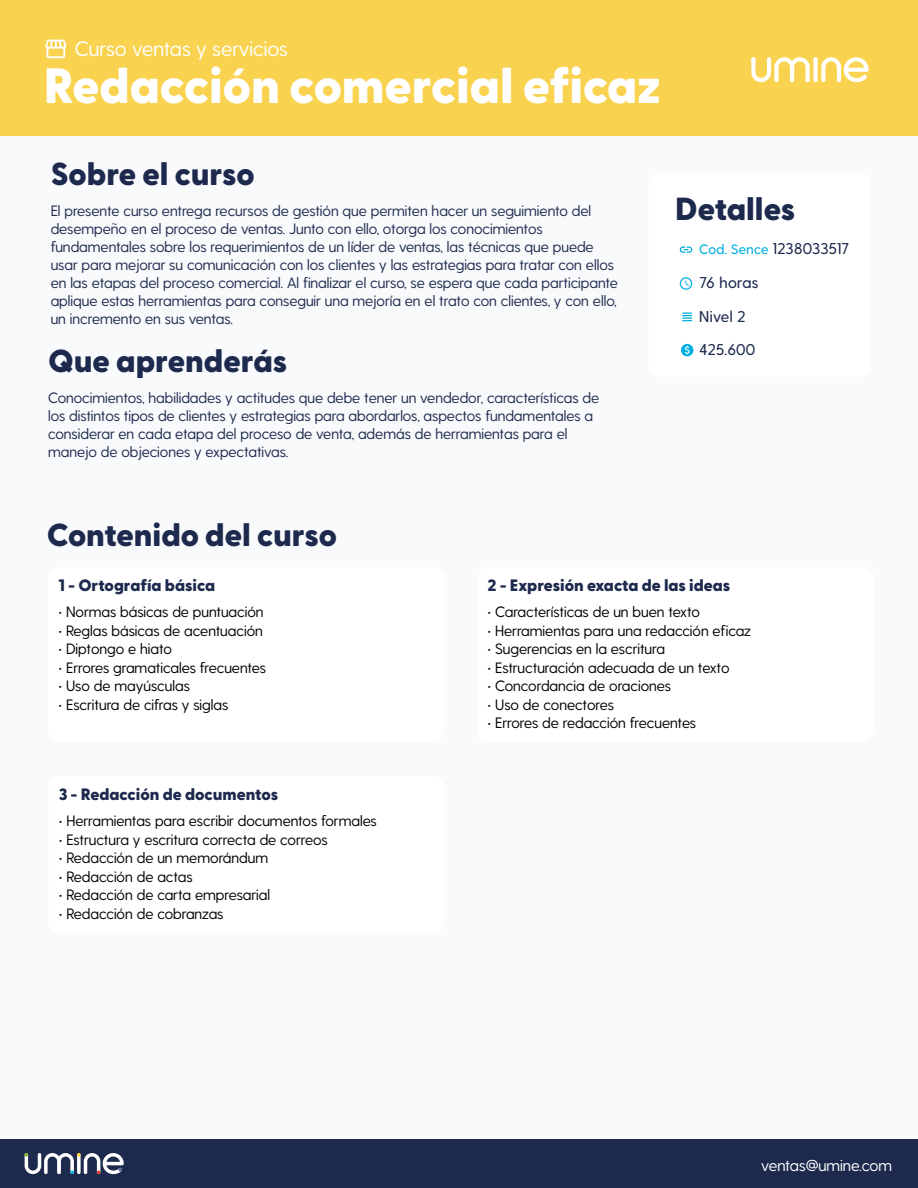
<style>
.page{position:relative;width:918px;height:1188px;background:#fff}
.page>*{position:absolute;margin:0;border:0;box-sizing:border-box;transform-origin:0 0}
.t1{font:800 49.5px "Greycliff CF";color:#fff}
.t2{font:800 31.95px "Greycliff CF";color:#1d2a4e}
.t3{font:21px "Greycliff CF";color:#fff}
.t4{font:800 16.5px "Greycliff CF";color:#1d2a4e}
.t5{font:15.9px "Greycliff CF";color:#fff}
.t6{font:500 15.6px/33.3px "Greycliff CF";letter-spacing:.025em;color:#1d2a4e}
.t7{font:15px/18px "Greycliff CF";color:#1d2a4e}
.t8{font:15px "Greycliff CF";color:#000}
.s1{font-size:13.8px;color:#00ade1}
</style>
<div class="page">
<div style="left:0;top:0;width:918px;height:136px;background:#f9d34f"></div>
<svg style="left:751px;top:57px;width:118px;height:25px"></svg>
<div style="left:0;top:136px;width:918px;height:1052px;background:#f9fafc"></div>
<div style="left:649px;top:173px;width:221px;height:204px;background:#fff;border-radius:9px"></div>
<div style="left:0;top:1139px;width:918px;height:49px;background:#1d2a4e"></div>
<svg style="left:25px;top:1153px;width:99px;height:21px"></svg>
<div style="left:48px;top:567px;width:396px;height:175px;background:#fff;border-radius:12px"></div>
<div style="left:48px;top:776px;width:396px;height:157px;background:#fff;border-radius:11px"></div>
<div style="left:477px;top:567px;width:396px;height:175px;background:#fff;border-radius:12px"></div>
<svg style="left:680px;top:277px;width:12px;height:13px"></svg>
<svg style="left:680px;top:247px;width:12px;height:6px"></svg>
<svg style="left:681px;top:344px;width:12px;height:12px"></svg>
<svg style="left:682px;top:313px;width:10px;height:8px"></svg>
<svg style="left:45px;top:40px;width:21px;height:18px"></svg>
<h3 class="t3" style="left:75px;top:36px;width:214px">Curso ventas y servicios</h3>
<h1 class="t1" style="left:44px;top:48px;width:618px">Redacción comercial eficaz</h1>
<h2 class="t2" style="left:51px;top:149px;width:205px">Sobre el curso</h2>
<p class="t7" style="left:51px;top:201px;width:569px">El presente curso entrega recursos de gestión que permiten hacer un seguimiento del desempeño en el proceso de ventas. Junto con ello, otorga los conocimientos fundamentales sobre los requerimientos de un líder de ventas, las técnicas que puede usar para mejorar su comunicación con los clientes y las estrategias para tratar con ellos en las etapas del proceso comercial. Al finalizar el curso, se espera que cada participante aplique estas herramientas para conseguir una mejoría en el trato con clientes, y con ello, un incremento en sus ventas.</p>
<h2 class="t2" style="left:48px;top:336px;width:241px">Que aprenderás</h2>
<p class="t7" style="left:48px;top:388px;width:553px">Conocimientos, habilidades y actitudes que debe tener un vendedor, características de los distintos tipos de clientes y estrategias para abordarlos, aspectos fundamentales a considerar en cada etapa del proceso de venta, además de herramientas para el manejo de objeciones y expectativas.</p>
<h2 class="t2" style="left:675px;top:184px;width:121px">Detalles</h2>
<p class="t6" style="left:699px;top:232px;width:151px"><span class="s1">Cod. Sence</span> 1238033517</p>
<p class="t6" style="left:699px;top:266px;width:60px">76 horas</p>
<p class="t6" style="left:699px;top:300px;width:58px">Nivel 2<br>425.600</p>
<h2 class="t2" style="left:47px;top:510px;width:292px">Contenido del curso</h2>
<p class="t4" style="left:58px;top:573px;width:158px">1 - Ortografía básica</p>
<p class="t8" style="left:58px;top:603px;width:207px">• Normas básicas de puntuación</p>
<p class="t8" style="left:58px;top:622px;width:206px">• Reglas básicas de acentuación</p>
<p class="t8" style="left:58px;top:640px;width:115px">• Diptongo e hiato</p>
<p class="t8" style="left:58px;top:659px;width:209px">• Errores gramaticales frecuentes</p>
<p class="t8" style="left:58px;top:677px;width:133px">• Uso de mayúsculas</p>
<p class="t8" style="left:58px;top:696px;width:171px">• Escritura de cifras y siglas</p>
<p class="t4" style="left:59px;top:782px;width:221px">3 - Redacción de documentos</p>
<p class="t8" style="left:59px;top:812px;width:320px">• Herramientas para escribir documentos formales</p>
<p class="t8" style="left:59px;top:831px;width:270px">• Estructura y escritura correcta de correos</p>
<p class="t8" style="left:59px;top:849px;width:211px">• Redacción de un memorándum</p>
<p class="t8" style="left:59px;top:868px;width:135px">• Redacción de actas</p>
<p class="t8" style="left:59px;top:886px;width:213px">• Redacción de carta empresarial</p>
<p class="t8" style="left:59px;top:905px;width:166px">• Redacción de cobranzas</p>
<p class="t4" style="left:488px;top:573px;width:244px">2 - Expresión exacta de las ideas</p>
<p class="t8" style="left:488px;top:603px;width:214px">• Características de un buen texto</p>
<p class="t8" style="left:488px;top:622px;width:265px">• Herramientas para una redacción eficaz</p>
<p class="t8" style="left:488px;top:640px;width:179px">• Sugerencias en la escritura</p>
<p class="t8" style="left:488px;top:659px;width:243px">• Estructuración adecuada de un texto</p>
<p class="t8" style="left:488px;top:677px;width:185px">• Concordancia de oraciones</p>
<p class="t8" style="left:488px;top:696px;width:128px">• Uso de conectores</p>
<p class="t8" style="left:488px;top:714px;width:210px">• Errores de redacción frecuentes</p>
<p class="t5" style="left:761px;top:1156px;width:132px">ventas@umine.com</p>
</div>
